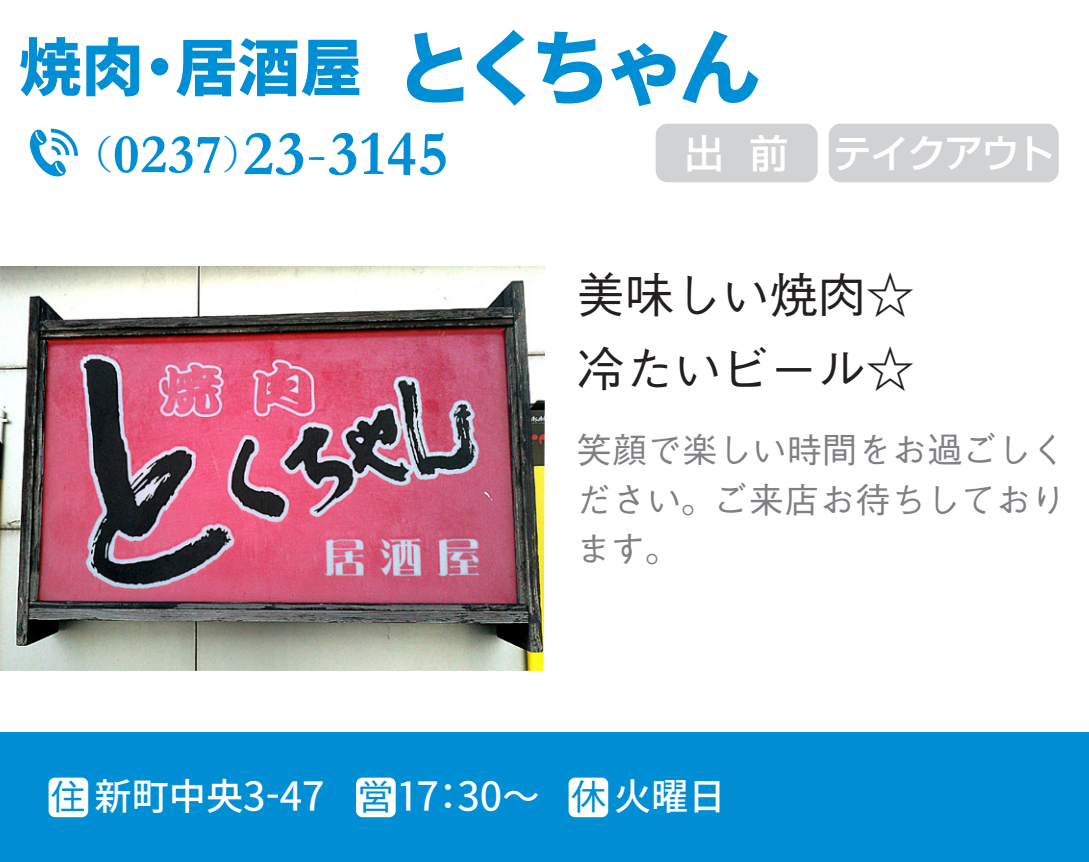
<style>
.page{position:relative;width:1089px;height:862px;background:#fff}
.page>*{position:absolute;margin:0;border:0;box-sizing:border-box;transform-origin:0 0}
.t1{font:700 64.4px "Garamond";letter-spacing:.02em;color:#008ed4}
.t2{font:62.4px "Gen Ei Gothic P H KL";color:#008ed4}
.t3{font:500 48px/73.6px "Gothic BBB Pro";color:#231f20}
.t4{font:500 38.8px "Shin Go Pro";letter-spacing:-.055em;color:#fff}
.t5{font:600 37.2px "Gen Ei Gothic N";color:#fff}
.t6{font:500 35.2px/49.6px "Gothic BBB Pro";color:#7e8083;text-align:justify}
.t7{font:500 35.2px "Gothic BBB Pro";color:#008ed4}
.s1{font-size:79.2px}
.s2{font-family:"Koz Min Pro";font-weight:400;font-size:39.6px}
.s3{font-size:56px}
.s4{font-weight:400}
.s5{font-family:"Gothic BBB Pro";font-weight:500;font-size:35.2px;color:#008ed4}
</style>
<div class="page">
<div style="left:0;top:733px;width:1089px;height:129px;background:#008ed4"></div>
<div style="left:655px;top:124px;width:162px;height:58px;background:#d1d2d4;border-radius:12px"></div>
<div style="left:828px;top:124px;width:230px;height:58px;background:#d1d2d4;border-radius:12px"></div>
<img style="left:0;top:266px;width:545px;height:405px">
<div style="left:49px;top:777px;width:39px;height:40px;background:#fff;border-radius:6px"></div>
<div style="left:568px;top:777px;width:40px;height:40px;background:#fff;border-radius:6px"></div>
<div style="left:356px;top:777px;width:40px;height:40px;background:#fff;border-radius:6px"></div>
<svg style="left:30px;top:129px;width:48px;height:48px"></svg>
<h2 class="t2" style="left:19px;top:20px;width:739px">焼肉・居酒屋 <span class="s1">とくちゃん</span></h2>
<h1 class="t1" style="left:73px;top:110px;width:377px"><span class="s2">（</span><span class="s3">0237</span><span class="s2">）</span>23<span class="s4">-</span>3145</h1>
<p class="t4" style="left:684px;top:121px;width:371px">出 前 テイクアウト</p>
<h3 class="t3" style="left:577px;top:252px;width:339px">美味しい焼肉☆冷たいビール☆</h3>
<p class="t6" style="left:576px;top:420px;width:491px">笑顔で楽しい時間をお過ごしください。ご来店お待ちしております。</p>
<p class="t5" style="left:51px;top:768px;width:676px"><span class="s5">住</span>新町中央3-47　　17：30～　　火曜日</p>
<p class="t7" style="left:358px;top:768px;width:37px">営</p>
<p class="t7" style="left:570px;top:768px;width:37px">休</p>
</div>
